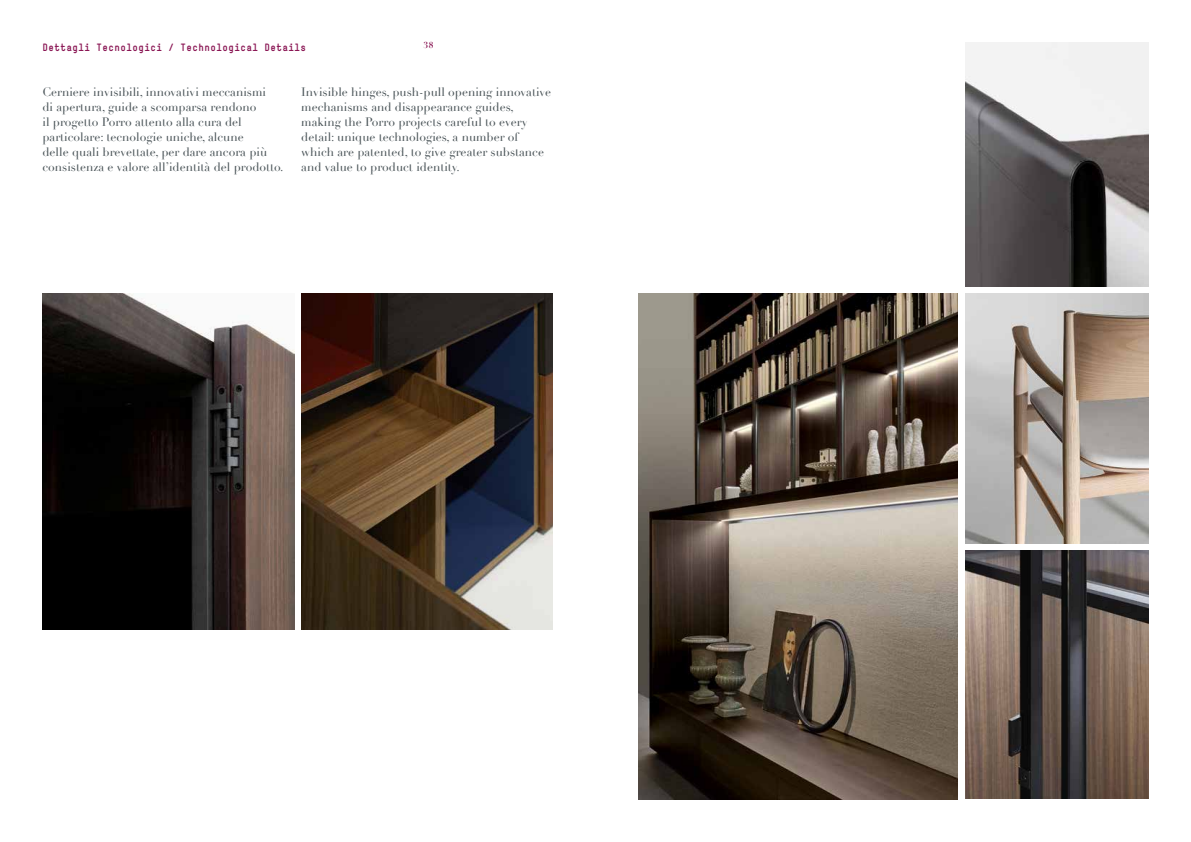
<style>
.page{position:relative;width:1191px;height:842px;background:#fff}
.page>*{position:absolute;margin:0;border:0;box-sizing:border-box;transform-origin:0 0}
.t1{font:12px/15px "Didot";color:#495357}
.t2{font:700 10px "Simple";letter-spacing:.05em;color:#8a1654}
.t3{font:700 8.5px "Didot LT";color:#8a1654}
</style>
<div class="page">
<img style="left:965px;top:550px;width:183px;height:249px">
<img style="left:301px;top:293px;width:252px;height:336px">
<img style="left:43px;top:293px;width:251px;height:336px">
<img style="left:638px;top:293px;width:320px;height:506px">
<img style="left:965px;top:293px;width:183px;height:250px">
<img style="left:965px;top:43px;width:183px;height:243px">
<p class="t3" style="left:423px;top:40px;width:11px">38</p>
<p class="t2" style="left:43px;top:41px;width:265px">Dettagli Tecnologici / Technological Details</p>
<p class="t1" style="left:301px;top:85px;width:251px">Invisible hinges, push-pull opening innovative mechanisms and disappearance guides, making the Porro projects careful to every detail: unique technologies, a number of which are patented, to give greater substance and value to product identity.</p>
<p class="t1" style="left:43px;top:85px;width:242px">Cerniere invisibili, innovativi meccanismi<br>di apertura, guide a scomparsa rendono<br>il progetto Porro attento alla cura del particolare: tecnologie uniche, alcune<br>delle quali brevettate, per dare ancora più consistenza e valore all’identità del prodotto.</p>
</div>
